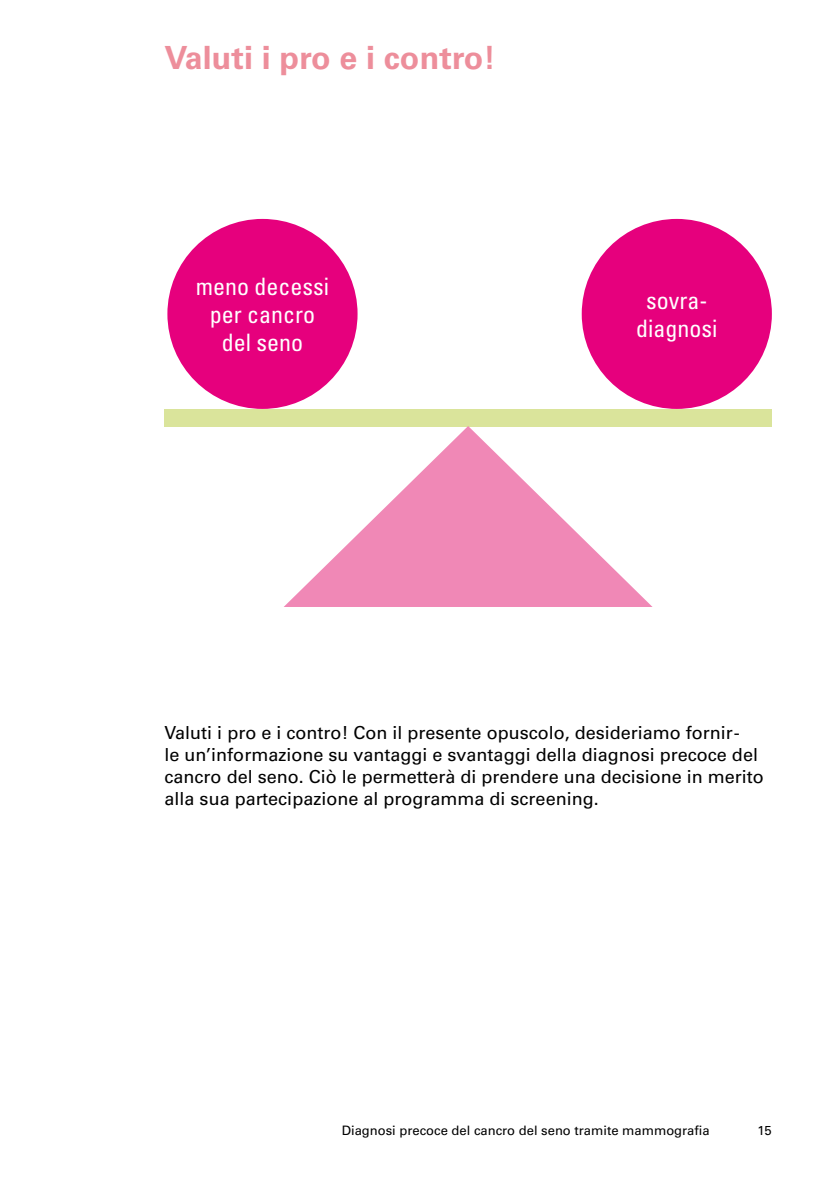
<style>
.page{position:relative;width:840px;height:1191px;background:#fff}
.page>*{position:absolute;margin:0;border:0;box-sizing:border-box;transform-origin:0 0}
.t1{font:700 32px "Univers LT Std";letter-spacing:.005em;color:#ed8e9b}
.t2{font:condensed 24px/28px "Univers LT Std";color:#fff;text-align:center}
.t3{font:18px/22px "Univers LT Std";color:#000}
.t4{font:13px "Univers LT Std";color:#000}
</style>
<div class="page">
<div style="left:167px;top:219px;width:190px;height:190px;background:#e6007d;border-radius:50%"></div>
<div style="left:581px;top:219px;width:190px;height:190px;background:#e6007d;border-radius:50%"></div>
<div style="left:164px;top:409px;width:607px;height:17px;background:#dae49b"></div>
<svg style="left:283px;top:426px;width:369px;height:181px"></svg>
<h1 class="t1" style="left:164px;top:39px;width:333px">Valuti i pro e i contro!</h1>
<h2 class="t2" style="left:196px;top:272px;width:135px">meno decessi per cancro del seno</h2>
<h2 class="t2" style="left:635px;top:286px;width:83px">sovra&shy;diagnosi</h2>
<p class="t3" style="left:164px;top:721px;width:600px">Valuti i pro e i contro! Con il presente opuscolo, desideriamo fornir-<br>le un’informazione su vantaggi e svantaggi della diagnosi precoce del cancro del seno. Ciò le permetterà di prendere una decisione in merito alla sua partecipazione al programma di screening.</p>
<p class="t4" style="left:341px;top:1123px;width:369px">Diagnosi precoce del cancro del seno tramite mammografia</p>
<p class="t4" style="left:757px;top:1122px;width:16px">15</p>
</div>
